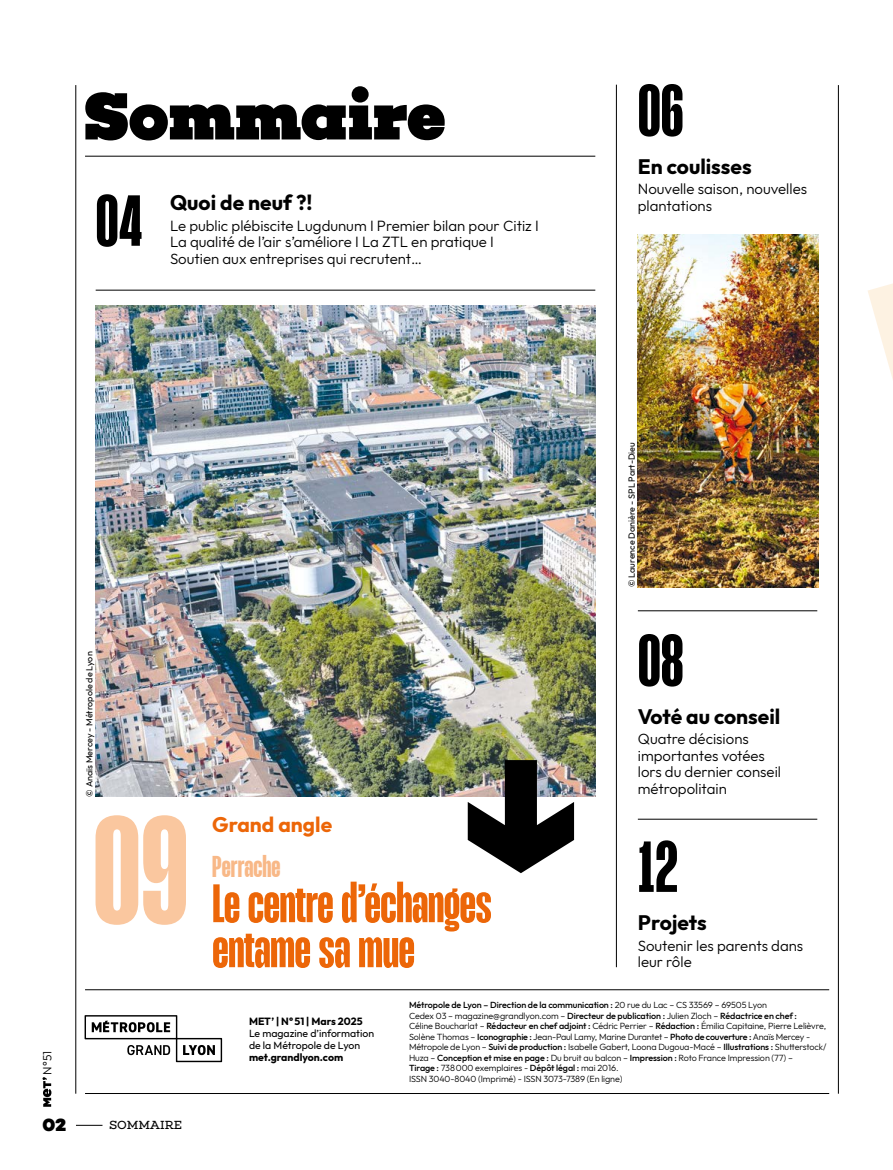
<style>
.page{position:relative;width:893px;height:1170px;background:#fff}
.page>*{position:absolute;margin:0;border:0;box-sizing:border-box;transform-origin:0 0}
.t1{font:700 150px "Mango Grotesque";color:#fac79f}
.t2{font:700 72px "Mango Grotesque";color:#000}
.t3{font:900 67.95px "Choplin";letter-spacing:-.01em;color:#000}
.meT_Item-important{font:700 54px/45px "Mango Grotesque";letter-spacing:-.005em;color:#ec6608}
.t4{font:700 30px "Mango Grotesque";color:#f8b887}
.met_Items-som{font:700 21px "Outfit";color:#000}
.met_Items-som-2{font:700 21px "Outfit";color:#ec6608}
.t5{font:900 18px "Choplin";color:#000}
.meT_Som-n{font:300 15px/16.5px "Outfit";color:#000}
.t6{font:12px "Choplin";letter-spacing:.005em;color:#000}
.t7{font:300 12px "Outfit";color:#000}
.t8{font:10.5px/12px "Outfit";color:#000}
.t9{font:700 10.5px "Outfit";color:#000}
.t10{font:300 9px/10.5px "Outfit";letter-spacing:-.01em;color:#000}
.t11{font:9px "Outfit";color:#000}
.s1{font-weight:500}
</style>
<div class="page">
<svg style="left:868px;top:283px;width:25px;height:97px"></svg>
<hr style="left:85px;top:156px;width:510px;height:1px;background:#000">
<hr style="left:85px;top:989px;width:744px;height:1px;background:#000">
<hr style="left:85px;top:1093px;width:744px;height:1px;background:#000">
<hr style="left:76px;top:85px;width:1px;height:1008px;background:#000">
<hr style="left:838px;top:85px;width:1px;height:1008px;background:#000">
<hr style="left:96px;top:290px;width:499px;height:1px;background:#000">
<img style="left:96px;top:306px;width:499px;height:490px">
<img style="left:638px;top:234px;width:181px;height:353px">
<img style="left:468px;top:760px;width:106px;height:113px">
<hr style="left:616px;top:85px;width:1px;height:882px;background:#000">
<svg style="left:85px;top:1015px;width:137px;height:47px"></svg>
<hr style="left:638px;top:610px;width:179px;height:1px;background:#000">
<hr style="left:638px;top:818px;width:179px;height:1px;background:#000">
<svg style="left:76px;top:1124px;width:26px;height:1px"></svg>
<svg style="left:43px;top:1077px;width:8px;height:29px"></svg>
<h3 class="t3" style="left:84px;top:74px;width:363px">Sommaire</h3>
<h2 class="t2" style="left:96px;top:188px;width:49px">04</h2>
<h2 class="met_Items-som" style="left:170px;top:189px;width:144px">Quoi de neuf ?!</h2>
<p class="meT_Som-n" style="left:170px;top:218px;width:370px">Le public plébiscite Lugdunum I Premier bilan pour Citiz I<br>La qualité de l’air s’améliore I La ZTL en pratique I<br>Soutien aux entreprises qui recrutent…</p>
<h2 class="t2" style="left:638px;top:78px;width:47px">06</h2>
<h2 class="met_Items-som" style="left:638px;top:152px;width:115px">En coulisses</h2>
<p class="meT_Som-n" style="left:638px;top:181px;width:171px">Nouvelle saison, nouvelles plantations</p>
<h3 class="t7" style="left:40px;top:1074px;width:25px;rotate:-90deg">N°51</h3>
<p class="t11" style="left:84px;top:796px;width:146px;rotate:-90deg">© Anaïs Mercey - Métropole de Lyon</p>
<h1 class="t1" style="left:93px;top:802px;width:97px">09</h1>
<p class="t11" style="left:626px;top:587px;width:146px;rotate:-90deg">© Laurence Danière - SPL Part-Dieu</p>
<h2 class="t2" style="left:638px;top:628px;width:47px">08</h2>
<h2 class="met_Items-som-2" style="left:212px;top:811px;width:121px">Grand angle</h2>
<p class="t4" style="left:212px;top:853px;width:70px">Perrache</p>
<h3 class="meT_Item-important" style="left:212px;top:883px;width:281px">Le centre d’échanges entame sa mue</h3>
<h2 class="met_Items-som" style="left:638px;top:702px;width:144px">Voté au conseil</h2>
<p class="meT_Som-n" style="left:638px;top:731px;width:145px">Quatre décisions importantes votées lors du dernier conseil métropolitain</p>
<h2 class="t2" style="left:638px;top:834px;width:42px">12</h2>
<h2 class="met_Items-som" style="left:638px;top:908px;width:70px">Projets</h2>
<p class="meT_Som-n" style="left:638px;top:937px;width:167px">Soutenir les parents dans leur rôle</p>
<p class="t9" style="left:249px;top:1014px;width:115px">MET’ | N°51 | Mars 2025</p>
<p class="t8" style="left:249px;top:1027px;width:127px">Le magazine d’information de la Métropole de Lyon</p>
<p class="t9" style="left:249px;top:1050px;width:96px">met.grandlyon.com</p>
<p class="t10" style="left:409px;top:999px;width:419px"><span class="s1">Métropole de Lyon – Direction de la communication :</span> 20 rue du Lac – CS 33569 – 69505 Lyon<br>Cedex 03 – magazine@grandlyon.com – <span class="s1">Directeur de publication :</span> Julien Zloch – <span class="s1">Rédactrice en chef :<br></span>Céline Boucharlat – <span class="s1">Rédacteur en chef adjoint :</span> Cédric Perrier – <span class="s1">Rédaction :</span> Émilia Capitaine, Pierre Lelièvre, Solène Thomas – <span class="s1">Iconographie :</span> Jean-Paul Lamy, Marine Durantet – <span class="s1">Photo de couverture :</span> Anaïs Mercey - Métropole de Lyon – <span class="s1">Suivi de production :</span> Isabelle Gabert, Loona Dugoua-Macé – <span class="s1">Illustrations :</span> Shutterstock/ Huza – <span class="s1">Conception et mise en page :</span> Du bruit au balcon – <span class="s1">Impression :</span> Roto France Impression (77) –<br><span class="s1">Tirage :</span> 738000 exemplaires - <span class="s1">Dépôt légal :</span> mai 2016.</p>
<p class="t10" style="left:409px;top:1073px;width:215px">ISSN 3040-8040 (Imprimé) - ISSN 3073-7389 (En ligne)</p>
<h3 class="t5" style="left:43px;top:1113px;width:25px">02</h3>
<h3 class="t6" style="left:109px;top:1118px;width:74px">SOMMAIRE</h3>
</div>
